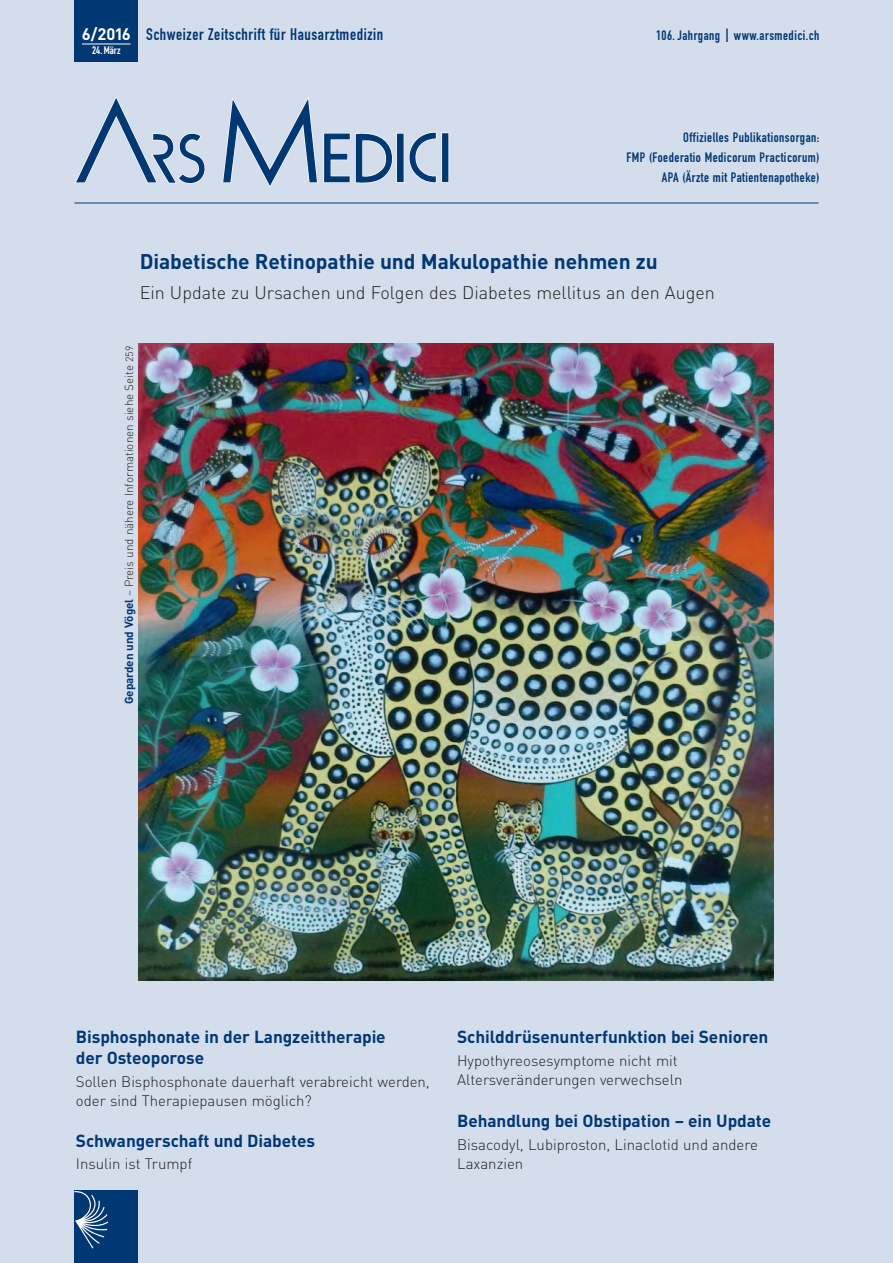
<style>
.page{position:relative;width:893px;height:1263px;background:#d4ddec}
.page>*{position:absolute;margin:0;border:0;box-sizing:border-box;transform-origin:0 0}
.t1{font:700 21px "DIN";letter-spacing:-.005em;color:#013874}
.t2{font:300 18px "DIN";color:#231f20}
.t3{font:700 17.25px/21px "DIN";letter-spacing:-.005em;color:#013874}
.t4{font:16.5px "DIN Engschrift";letter-spacing:.035em;color:#013874}
.t5{font:300 15px/19.5px "DIN";color:#231f20}
.t6{font:13.5px/20.2px "DIN Engschrift";letter-spacing:.035em;color:#013874;text-align:right}
.t7{font:300 11.7px "DIN";color:#231f20}
.t8{font:10.8px "DIN Engschrift";letter-spacing:.005em;color:#fff}
.s1{font-family:"DIN";font-weight:700;color:#fff}
.s2{font-size:18.9px}
.s3{font-weight:700;color:#013874}
.s4{color:#013874}
.s5{font-size:10.5px}
</style>
<div class="page">
<hr style="left:74px;top:203px;width:745px;height:1px;background:#013874">
<div style="left:74px;top:1191px;width:64px;height:72px;background:#013874"></div>
<svg style="left:74px;top:1191px;width:34px;height:57px"></svg>
<div style="left:441px;top:133px;width:8px;height:50px;border:3px solid #fff"></div>
<div style="left:396px;top:133px;width:8px;height:50px;border:3px solid #fff"></div>
<svg style="left:409px;top:132px;width:28px;height:51px"></svg>
<div style="left:443px;top:134px;width:5px;height:47px;background:#013874"></div>
<div style="left:442px;top:133px;width:6px;height:49px;border:1px solid #013874"></div>
<div style="left:398px;top:134px;width:5px;height:47px;background:#013874"></div>
<div style="left:397px;top:134px;width:7px;height:48px;border:1px solid #013874"></div>
<svg style="left:75px;top:97px;width:130px;height:87px"></svg>
<svg style="left:222px;top:97px;width:170px;height:90px"></svg>
<div style="left:74px;top:0;width:64px;height:62px;background:#013874"></div>
<hr style="left:82px;top:44px;width:49px;height:1px;background:#fff">
<img style="left:138px;top:343px;width:636px;height:637px">
<p class="t4" style="left:82px;top:28px;width:303px"><span class="s1">6/2016</span> Schweizer Zeitschrift für Hausarztmedizin</p>
<p class="t8" style="left:92px;top:47px;width:30px">24.März</p>
<p class="t6" style="left:656px;top:26px;width:165px">106. Jahrgang <span class="s2">I</span> www.arsmedici.ch</p>
<p class="t6" style="left:626px;top:128px;width:195px">Offizielles Publikationsorgan:<br>FMP (Foederatio Medicorum Practicorum)<br>APA (Ärzte mit Patientenapotheke)</p>
<h1 class="t1" style="left:140px;top:249px;width:520px">Diabetische Retinopathie und Makulopathie nehmen zu</h1>
<p class="t2" style="left:140px;top:282px;width:577px">Ein Update zu Ursachen und Folgen des Diabetes mellitus an den Augen</p>
<p class="t7" style="left:122px;top:704px;width:360px;rotate:-90deg"><span class="s3">Geparden und Vögel</span> <span class="s4">–</span> Preis und nähere Informationen siehe Seite <span class="s5">259</span></p>
<p class="t3" style="left:76px;top:1027px;width:311px">Bisphosphonate in der Langzeittherapie der Osteoporose</p>
<p class="t5" style="left:76px;top:1072px;width:355px">Sollen Bisphosphonate dauerhaft verabreicht werden, oder sind Therapiepausen möglich?</p>
<p class="t3" style="left:76px;top:1130px;width:241px">Schwangerschaft und Diabetes</p>
<p class="t5" style="left:76px;top:1154px;width:118px">Insulin ist Trumpf</p>
<p class="t3" style="left:457px;top:1027px;width:313px">Schilddrüsenunterfunktion bei Senioren</p>
<p class="t5" style="left:457px;top:1051px;width:227px">Hypothyreosesymptome nicht mit<br>Altersveränderungen verwechseln</p>
<p class="t3" style="left:457px;top:1111px;width:316px">Behandlung bei Obstipation – ein Update</p>
<p class="t5" style="left:457px;top:1135px;width:302px">Bisacodyl, Lubiproston, Linaclotid und andere<br>Laxanzien</p>
</div>
